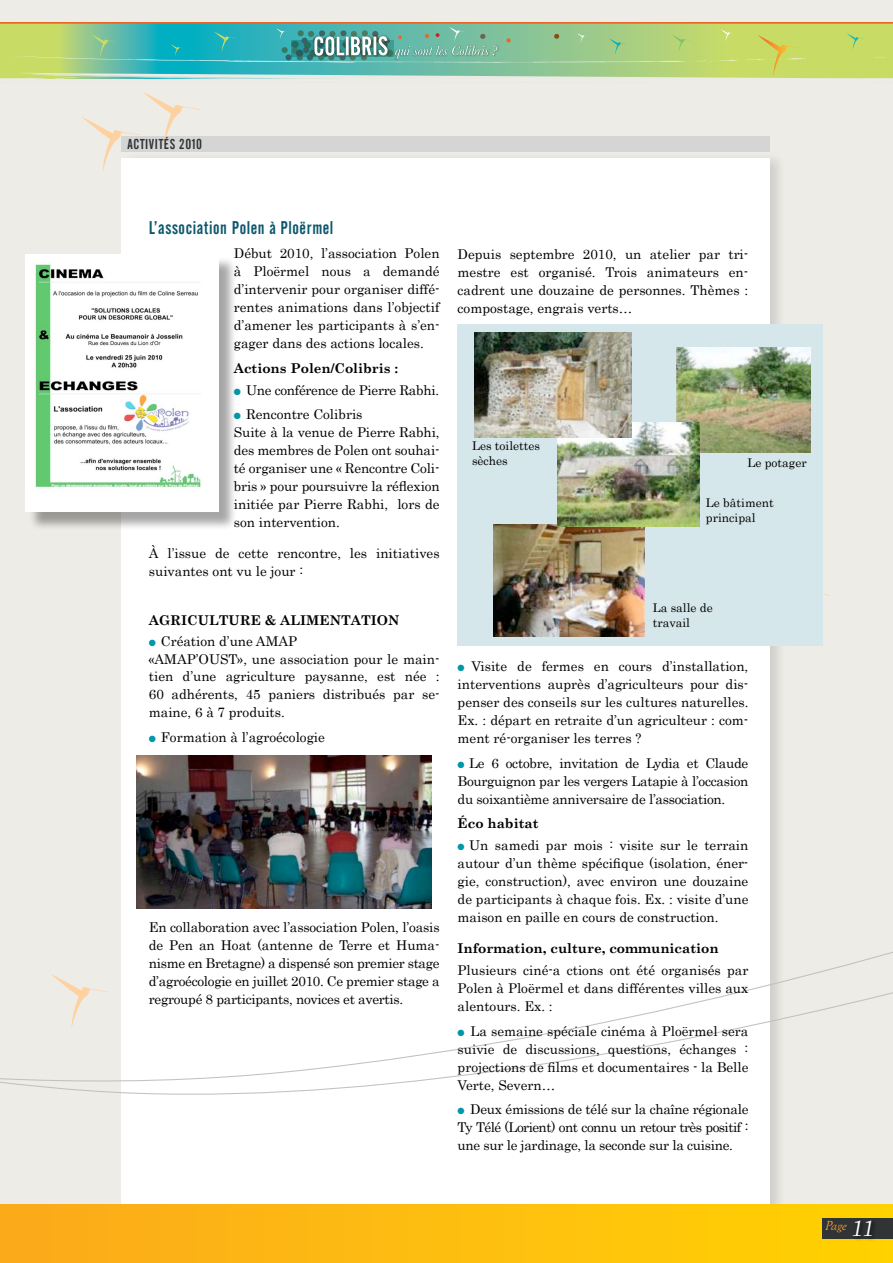
<style>
.page{position:relative;width:893px;height:1263px;background:#edece6}
.page>*{position:absolute;margin:0;border:0;box-sizing:border-box;transform-origin:0 0}
.t1{font:18.3px "Alternate Gothic No 2 BT";letter-spacing:.03em;color:#0e586e}
.t2{font:14.25px "Alternate Gothic No 2 BT";letter-spacing:.045em;color:#303434}
.t3{font:13.5px/18px "Century";color:#000;text-align:justify}
.t4{font:700 13.5px "Century Schoolbook";color:#000}
.t5{font:13.5px "Century";letter-spacing:-.02em;color:#000}
.t6{font:italic 13.5px "Goudy Old Style T";color:#f99d34}
.t7{font:12px/15px "Century";color:#000}
.s1{color:#0097a7}
.s2{font-family:"Century Schoolbook"}
.s3{font-family:"Century";font-size:22.5px;color:#fff}
</style>
<div class="page">
<div style="left:121px;top:136px;width:649px;height:16px;background:#d6d5d5"></div>
<div style="left:121px;top:158px;width:649px;height:1105px;background:#fff"></div>
<div style="left:0;top:1204px;width:893px;height:59px;background:linear-gradient(to right,#fcaa1c,#ffd101)"></div>
<svg style="left:0;top:22px;width:893px;height:57px;background:#8ec48f"></svg>
<div style="left:823px;top:1218px;width:70px;height:21px;background:#303434"></div>
<div style="left:850px;top:1217px;width:27px;height:24px;background:#2c302f"></div>
<svg style="left:0;top:645px;width:893px;height:499px"></svg>
<img style="left:136px;top:755px;width:296px;height:153px">
<div style="left:28px;top:256px;width:209px;height:275px;background:#000;opacity:.35"></div>
<img style="left:26px;top:254px;width:192px;height:258px">
<div style="left:457px;top:324px;width:366px;height:321px;background:#d6e7eb"></div>
<img style="left:493px;top:524px;width:151px;height:113px">
<img style="left:676px;top:348px;width:134px;height:104px">
<img style="left:557px;top:422px;width:142px;height:104px">
<img style="left:474px;top:333px;width:157px;height:105px">
<img style="left:51px;top:974px;width:65px;height:56px">
<img style="left:83px;top:118px;width:56px;height:53px">
<img style="left:143px;top:92px;width:57px;height:53px">
<p class="t2" style="left:128px;top:136px;width:75px">Activités 2O1O</p>
<h1 class="t1" style="left:149px;top:217px;width:186px">L’association Polen à Ploërmel</h1>
<p class="t3" style="left:234px;top:243px;width:207px">Début 2010, l’association Polen à Ploërmel nous a demandé d’intervenir pour organiser diffé&shy;rentes animations dans l’objectif d’amener les participants à s’en&shy;gager dans des actions locales.</p>
<p class="t4" style="left:234px;top:360px;width:166px">Actions Polen/Colibris :</p>
<p class="t5" style="left:234px;top:379px;width:207px"><span class="s1">●</span> Une conférence de Pierre Rabhi.</p>
<p class="t3" style="left:234px;top:404px;width:207px;text-align:left"><span class="s1">●</span> Rencontre Colibris<br>Suite à la venue de Pierre Rabhi, des membres de Polen ont souhai&shy;té organiser une « Rencontre Coli&shy;bris » pour poursuivre la réflexion initiée par Pierre Rabhi, lors de son intervention.</p>
<p class="t3" style="left:149px;top:543px;width:292px">À l’issue de cette rencontre, les initiatives suivantes ont vu le jour :</p>
<p class="t4" style="left:149px;top:612px;width:252px">Agriculture &amp; Alimentation</p>
<p class="t3" style="left:149px;top:630px;width:292px;text-align:left"><span class="s1">●</span> Création d’une AMAP<br>«AMAP’OUST», une association pour le main&shy;tien d’une agriculture paysanne, est née <span class="s2">:<br></span>60 adhérents, 45 paniers distribués par se&shy;maine, 6 à 7 produits.</p>
<p class="t3" style="left:149px;top:727px;width:178px"><span class="s1">●</span> Formation à l’agroécologie</p>
<p class="t3" style="left:149px;top:917px;width:292px">En collaboration avec l’association Polen, l’oasis de Pen an Hoat (antenne de Terre et Huma&shy;nisme en Bretagne) a dispensé son premier stage d’agroécologie en juillet 2010. Ce premier stage a regroupé 8 participants, novices et avertis.</p>
<p class="t3" style="left:458px;top:244px;width:292px">Depuis septembre 2010, un atelier par tri&shy;mestre est organisé. Trois animateurs en&shy;cadrent une douzaine de personnes. Thèmes <span class="s2">: </span>compostage, engrais verts…</p>
<p class="t7" style="left:472px;top:437px;width:70px">Les toilettes sèches</p>
<p class="t7" style="left:747px;top:454px;width:61px">Le potager</p>
<p class="t7" style="left:706px;top:495px;width:69px">Le bâtiment principal</p>
<p class="t7" style="left:653px;top:599px;width:62px">La salle de travail</p>
<p class="t3" style="left:458px;top:656px;width:292px"><span class="s1">●</span> Visite de fermes en cours d’installation, interventions auprès d’agriculteurs pour dis&shy;penser des conseils sur les cultures naturelles.<br>Ex. <span class="s2">:</span> départ en retraite d’un agriculteur <span class="s2">:</span> com&shy;ment ré-organiser les terres ?</p>
<p class="t3" style="left:458px;top:752px;width:292px"><span class="s1">●</span> Le 6 octobre, invitation de Lydia et Claude Bourguignon par les vergers Latapie à l’occasion du soixantième anniversaire de l’association.</p>
<p class="t4" style="left:458px;top:815px;width:82px">Éco habitat</p>
<p class="t3" style="left:458px;top:835px;width:292px"><span class="s1">●</span> Un samedi par mois : visite sur le terrain autour d’un thème spécifique (isolation, éner&shy;gie, construction), avec environ une douzaine de participants à chaque fois. Ex. <span class="s2">:</span> visite d’une maison en paille en cours de construction.</p>
<p class="t4" style="left:458px;top:940px;width:262px">Information, culture, communication</p>
<p class="t3" style="left:458px;top:960px;width:292px">Plusieurs ciné-a ctions ont été organisés par Polen à Ploërmel et dans différentes villes aux alentours. Ex. <span class="s2">:</span></p>
<p class="t3" style="left:458px;top:1020px;width:292px"><span class="s1">●</span> La semaine spéciale cinéma à Ploërmel sera suivie de discussions, questions, échanges : projections de films et documentaires - la Belle Verte, Severn…</p>
<p class="t3" style="left:458px;top:1099px;width:292px"><span class="s1">●</span> Deux émissions de télé sur la chaîne régionale Ty Télé (Lorient) ont connu un retour très positif : une sur le jardinage, la seconde sur la cuisine.</p>
<p class="t6" style="left:825px;top:1218px;width:56px">Page <span class="s3">11</span></p>
</div>
